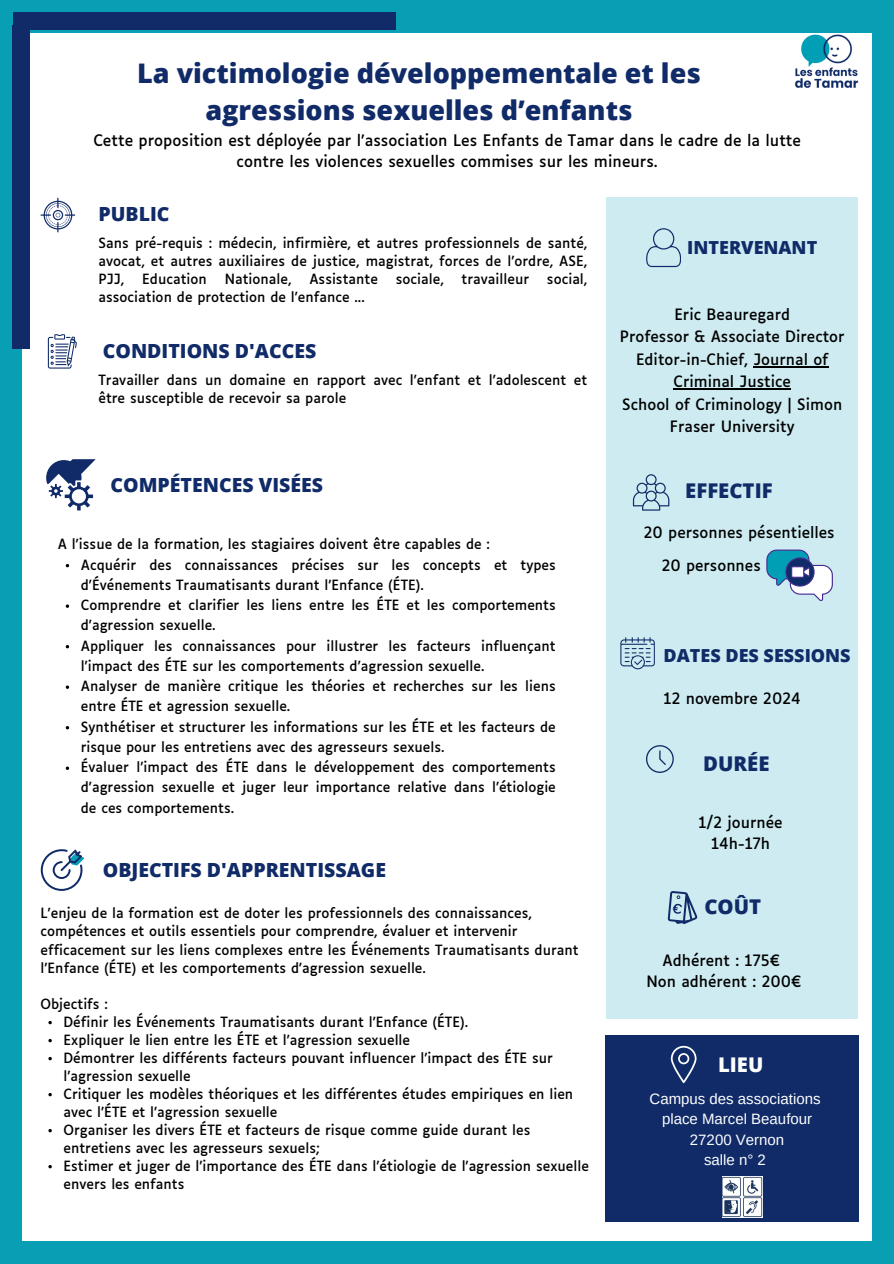
<style>
.page{position:relative;width:894px;height:1264px;background:#fff}
.page>*{position:absolute;margin:0;border:0;box-sizing:border-box;transform-origin:0 0}
.t1{font:800 27px/37.2px "Open Sans";color:#102b68;text-align:center}
.t2{font:800 20.25px "Open Sans";color:#102b68}
.t3{font:800 20.25px "Open Sans";color:#fdfefe}
.t4{font:800 19.5px "Open Sans";color:#102b68}
.t5{font:800 18px "Open Sans";color:#102b68}
.t6{font:15.15px/20.2px "Luciole";color:#000;text-align:center}
.t7{font:15px/22.5px "Luciole";color:#000;text-align:center}
.t8{font:15px/20.2px "Arimo";color:#fdfefe;text-align:center}
.t9{font:13.5px/18px "Luciole";color:#000}
</style>
<div class="page">
<div style="left:0;top:0;width:893px;height:1263px;background:#089fb5"></div>
<div style="left:22px;top:33px;width:849px;height:1206px;background:#fff"></div>
<svg style="left:46px;top:459px;width:50px;height:51px"></svg>
<div style="left:13px;top:26px;width:16px;height:323px;background:#102b68"></div>
<div style="left:13px;top:13px;width:382px;height:16px;background:#102b68"></div>
<svg style="left:41px;top:198px;width:34px;height:34px"></svg>
<div style="left:606px;top:198px;width:251px;height:820px;background:#cdebf0"></div>
<svg style="left:646px;top:745px;width:27px;height:28px"></svg>
<svg style="left:632px;top:474px;width:37px;height:36px"></svg>
<svg style="left:667px;top:891px;width:30px;height:32px"></svg>
<img style="left:795px;top:34px;width:64px;height:54px">
<svg style="left:646px;top:228px;width:34px;height:39px"></svg>
<svg style="left:620px;top:637px;width:34px;height:32px"></svg>
<svg style="left:48px;top:334px;width:29px;height:34px"></svg>
<svg style="left:41px;top:849px;width:43px;height:41px"></svg>
<svg style="left:766px;top:549px;width:66px;height:52px"></svg>
<svg style="left:48px;top:1020px;width:4px;height:4px"></svg>
<svg style="left:48px;top:1039px;width:4px;height:3px"></svg>
<svg style="left:48px;top:1057px;width:4px;height:3px"></svg>
<svg style="left:48px;top:1093px;width:4px;height:3px"></svg>
<svg style="left:48px;top:1129px;width:4px;height:3px"></svg>
<svg style="left:48px;top:1165px;width:4px;height:3px"></svg>
<svg style="left:66px;top:604px;width:3px;height:4px"></svg>
<svg style="left:66px;top:685px;width:3px;height:4px"></svg>
<svg style="left:66px;top:766px;width:3px;height:4px"></svg>
<hr style="left:753px;top:366px;width:75px;height:1px;background:#000">
<hr style="left:673px;top:388px;width:117px;height:1px;background:#000">
<div style="left:605px;top:1035px;width:253px;height:186px;background:#102b68"></div>
<svg style="left:670px;top:1045px;width:26px;height:37px"></svg>
<img style="left:722px;top:1176px;width:40px;height:40px">
<h2 class="t1" style="left:137px;top:54px;width:565px">La victimologie développementale et les agressions sexuelles d’enfants</h2>
<p class="t6" style="left:93px;top:132px;width:709px">Cette proposition est déployée par l’association Les Enfants de Tamar dans le cadre de la lutte contre les violences sexuelles commises sur les mineurs.</p>
<p class="t4" style="left:98px;top:201px;width:72px">PUBLIC</p>
<p class="t9" style="left:98px;top:236px;width:490px;text-align:justify">Sans pré-requis : médecin, infirmière, et autres professionnels de santé, avocat, et autres auxiliaires de justice, magistrat, forces de l’ordre, ASE, PJJ,</p>
<p class="t9" style="left:142px;top:272px;width:66px">Education</p>
<p class="t9" style="left:225px;top:272px;width:68px">Nationale,</p>
<p class="t9" style="left:309px;top:272px;width:70px">Assistante</p>
<p class="t9" style="left:396px;top:272px;width:49px">sociale,</p>
<p class="t9" style="left:461px;top:272px;width:69px">travailleur</p>
<p class="t9" style="left:547px;top:272px;width:42px">social,</p>
<p class="t9" style="left:98px;top:290px;width:268px">association de protection de l’enfance ...</p>
<p class="t4" style="left:103px;top:337px;width:215px">CONDITIONS D'ACCES</p>
<h4 class="t9" style="left:98px;top:372px;width:490px">Travailler dans un domaine en rapport avec l’enfant et l’adolescent et être susceptible de recevoir sa parole</h4>
<p class="t4" style="left:110px;top:471px;width:214px">COMPÉTENCES VISÉES</p>
<h2 class="t9" style="left:58px;top:536px;width:433px">A l'issue de la formation, les stagiaires doivent être capables de :</h2>
<p class="t9" style="left:81px;top:555px;width:476px;line-height:20.2px">Acquérir des connaissances précises sur les concepts et types d’Événements Traumatisants durant l’Enfance (ÉTE).</p>
<p class="t9" style="left:81px;top:596px;width:476px;line-height:20.2px">Comprendre et clarifier les liens entre les ÉTE et les comportements d’agression sexuelle.</p>
<p class="t9" style="left:81px;top:636px;width:476px;line-height:20.2px">Appliquer les connaissances pour illustrer les facteurs influençant l'impact des ÉTE sur les comportements d’agression sexuelle.</p>
<p class="t9" style="left:81px;top:677px;width:476px;line-height:20.2px">Analyser de manière critique les théories et recherches sur les liens entre ÉTE et agression sexuelle.</p>
<p class="t9" style="left:81px;top:717px;width:476px;line-height:20.2px">Synthétiser et structurer les informations sur les ÉTE et les facteurs de risque pour les entretiens avec des agresseurs sexuels.</p>
<p class="t9" style="left:81px;top:758px;width:476px;line-height:20.2px;text-align:justify">Évaluer l’impact des ÉTE dans le développement des comportements d’agression sexuelle et juger leur importance relative dans l’étiologie de ces comportements.</p>
<h2 class="t4" style="left:103px;top:856px;width:285px">OBJECTIFS D'APPRENTISSAGE</h2>
<p class="t9" style="left:41px;top:905px;width:539px">L'enjeu de la formation est de doter les professionnels des connaissances, compétences et outils essentiels pour comprendre, évaluer et intervenir efficacement sur les liens complexes entre les Événements Traumatisants durant l’Enfance (ÉTE) et les comportements d'agression sexuelle.</p>
<p class="t9" style="left:41px;top:995px;width:69px">Objectifs :</p>
<p class="t9" style="left:63px;top:1013px;width:406px">Définir les Événements Traumatisants durant l’Enfance (ÉTE).</p>
<p class="t9" style="left:63px;top:1031px;width:348px">Expliquer le lien entre les ÉTE et l’agression sexuelle</p>
<p class="t9" style="left:63px;top:1049px;width:491px">Démontrer les différents facteurs pouvant influencer l’impact des ÉTE sur l’agression sexuelle</p>
<p class="t9" style="left:63px;top:1085px;width:511px">Critiquer les modèles théoriques et les différentes études empiriques en lien avec l’ÉTE et l’agression sexuelle</p>
<p class="t9" style="left:63px;top:1121px;width:468px">Organiser les divers ÉTE et facteurs de risque comme guide durant les entretiens avec les agresseurs sexuels;</p>
<p class="t9" style="left:63px;top:1157px;width:526px">Estimer et juger de l’importance des ÉTE dans l’étiologie de l’agression sexuelle envers les enfants</p>
<h2 class="t5" style="left:687px;top:235px;width:131px">INTERVENANT</h2>
<p class="t7" style="left:619px;top:304px;width:226px">Eric Beauregard<br>Professor &amp; Associate Director<br>Editor-in-Chief, Journal of<br>Criminal Justice<br>School of Criminology | Simon<br>Fraser University</p>
<p class="t2" style="left:685px;top:477px;width:89px">EFFECTIF</p>
<h3 class="t7" style="left:643px;top:522px;width:192px">20 personnes pésentielles</h3>
<h3 class="t7" style="left:661px;top:555px;width:100px">20 personnes</h3>
<p class="t5" style="left:663px;top:643px;width:188px">DATES DES SESSIONS</p>
<h2 class="t7" style="left:663px;top:688px;width:139px">12 novembre 2024</h2>
<h4 class="t2" style="left:703px;top:749px;width:68px">DURÉE</h4>
<p class="t7" style="left:698px;top:813px;width:86px;line-height:21.3px">1/2 journée<br>14h-17h</p>
<h1 class="t2" style="left:704px;top:892px;width:58px">COÛT</h1>
<h4 class="t7" style="left:646px;top:950px;width:156px;line-height:21.3px">Adhérent : 175€<br>Non adhérent : 200€</h4>
<p class="t3" style="left:718px;top:1050px;width:47px">LIEU</p>
<h4 class="t8" style="left:649px;top:1088px;width:172px">Campus des associations place Marcel Beaufour<br>27200 Vernon<br>salle n° 2</h4>
</div>
